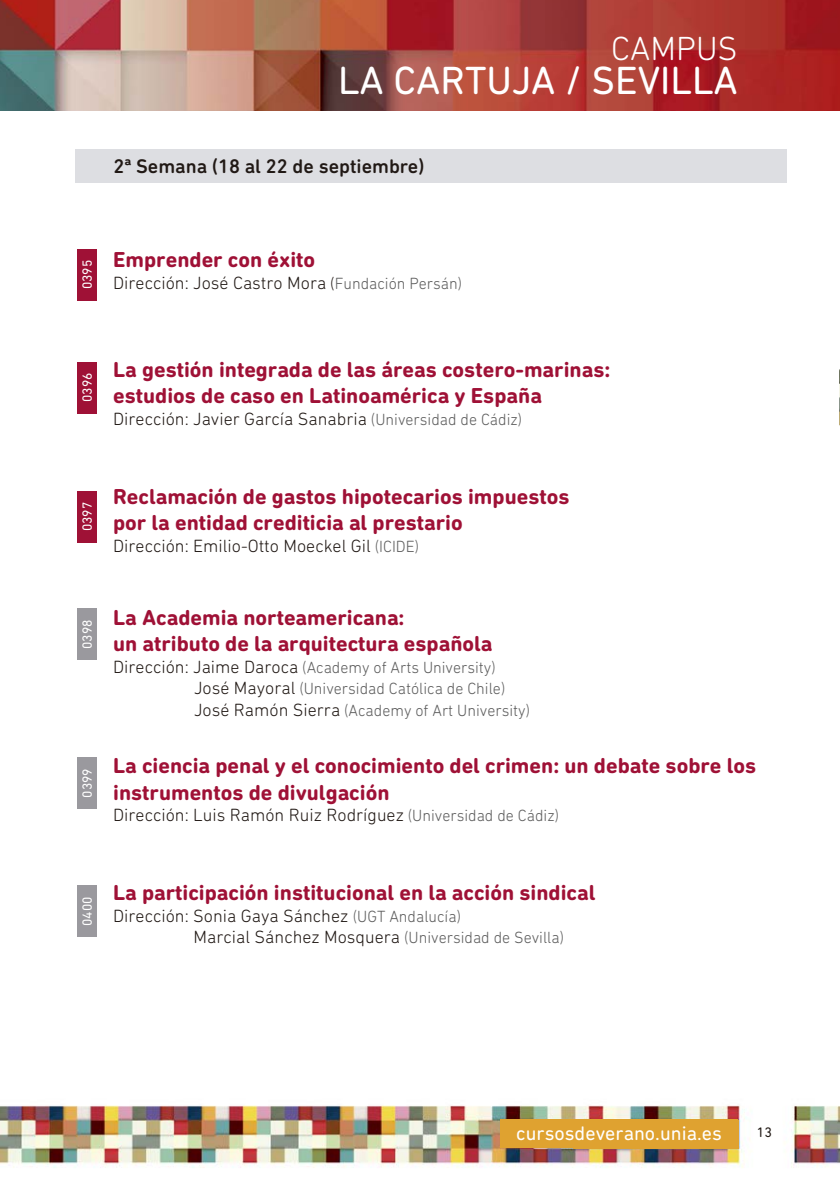
<style>
.page{position:relative;width:840px;height:1191px;background:#fff}
.page>*{position:absolute;margin:0;border:0;box-sizing:border-box;transform-origin:0 0}
.t1{font:40px "DIN Next Rounded LT Pro";color:#fff}
.t2{font:300 34px "DIN Next Rounded LT Pro";color:#fff}
.t3{font:700 22px/26.4px "DIN Next Rounded LT Pro";color:#9f1136}
.t4{font:20px "DIN Next Rounded LT Pro";color:#fff}
.t5{font:500 20px "DIN Next Rounded LT Pro";color:#211915}
.t6{font:300 18px/21.6px "DIN Next Rounded LT Pro";color:#211915}
.t7{font:300 16.4px/21.6px "DIN Next Rounded LT Pro";color:#5d5d5d}
.t8{font:14px "DIN Next Rounded LT Pro";color:#211915}
.t9{font:13.6px "DIN Next Rounded LT Pro";color:#fff}
.s1{font-size:16.4px}
.s2{font-size:16.4px;color:#5d5d5d}
.s3{font-size:18px;color:#211915}
</style>
<div class="page">
<img style="left:0;top:1105px;width:839px;height:63px">
<div style="left:572px;top:1120px;width:166px;height:28px;background:#dfa230"></div>
<img style="left:0;top:0;width:839px;height:110px">
<div style="left:75px;top:149px;width:711px;height:34px;background:#dddee2"></div>
<img style="left:839px;top:324px;width:1px;height:131px">
<div style="left:77px;top:249px;width:20px;height:51px;background:#9f1136"></div>
<div style="left:77px;top:362px;width:20px;height:51px;background:#9f1136"></div>
<div style="left:77px;top:491px;width:20px;height:51px;background:#9f1136"></div>
<div style="left:77px;top:609px;width:20px;height:51px;background:#9a999e"></div>
<div style="left:77px;top:885px;width:20px;height:52px;background:#9a999e"></div>
<div style="left:77px;top:757px;width:20px;height:52px;background:#9a999e"></div>
<div style="left:500px;top:1119px;width:237px;height:28px;background:#dfa230"></div>
<h2 class="t2" style="left:611px;top:29px;width:128px">CAMPUS</h2>
<h1 class="t1" style="left:338px;top:57px;width:401px">LA CARTUJA / SEVILLA</h1>
<p class="t5" style="left:113px;top:154px;width:312px">2ª Semana (18 al 22 de septiembre)</p>
<p class="t9" style="left:79px;top:289px;width:31px;rotate:-90deg">0395</p>
<p class="t3" style="left:113px;top:246px;width:203px">Emprender con éxito</p>
<p class="t6" style="left:113px;top:272px;width:350px">Dirección: José Castro Mora <span class="s1">(</span><span class="s2">Fundación Persán)</span></p>
<p class="t9" style="left:79px;top:402px;width:31px;rotate:-90deg">0396</p>
<p class="t3" style="left:113px;top:356px;width:498px">La gestión integrada de las áreas costero-marinas: estudios de caso en Latinoamérica y España</p>
<p class="t6" style="left:113px;top:408px;width:410px">Dirección: Javier García Sanabria <span class="s2">(Universidad de Cádiz)</span></p>
<p class="t9" style="left:79px;top:531px;width:31px;rotate:-90deg">0397</p>
<p class="t9" style="left:79px;top:649px;width:31px;rotate:-90deg">0398</p>
<p class="t3" style="left:113px;top:483px;width:457px">Reclamación de gastos hipotecarios impuestos por la entidad crediticia al prestario</p>
<p class="t6" style="left:113px;top:535px;width:307px">Dirección: Emilio-Otto Moeckel Gil <span class="s2">(ICIDE)</span></p>
<p class="t3" style="left:113px;top:604px;width:380px">La Academia norteamericana:<br>un atributo de la arquitectura española</p>
<p class="t7" style="left:194px;top:656px;width:337px;text-indent:-81px"><span class="s3">Dirección: Jaime Daroca</span> (Academy of Arts University)<br><span class="s3">José Mayoral</span> (Universidad Católica de Chile)<br><span class="s3">José Ramón Sierra</span> (Academy of Art University)</p>
<p class="t9" style="left:79px;top:797px;width:31px;rotate:-90deg">0399</p>
<p class="t3" style="left:113px;top:752px;width:644px">La ciencia penal y el conocimiento del crimen: un debate sobre los instrumentos de divulgación</p>
<p class="t6" style="left:113px;top:804px;width:447px">Dirección: Luis Ramón Ruiz Rodríguez <span class="s2">(Universidad de Cádiz)</span></p>
<p class="t9" style="left:79px;top:926px;width:31px;rotate:-90deg">0400</p>
<p class="t3" style="left:113px;top:879px;width:483px">La participación institucional en la acción sindical</p>
<p class="t6" style="left:193px;top:904px;width:372px;text-indent:-80px">Dirección: Sonia Gaya Sánchez <span class="s2">(UGT Andalucía)<br></span>Marcial Sánchez Mosquera <span class="s2">(Universidad de Sevilla)</span></p>
<p class="t4" style="left:597px;top:1121px;width:112px">www.unia.es</p>
<p class="t4" style="left:516px;top:1121px;width:207px">cursosdeverano.unia.es</p>
<p class="t8" style="left:756px;top:1124px;width:17px">13</p>
</div>
